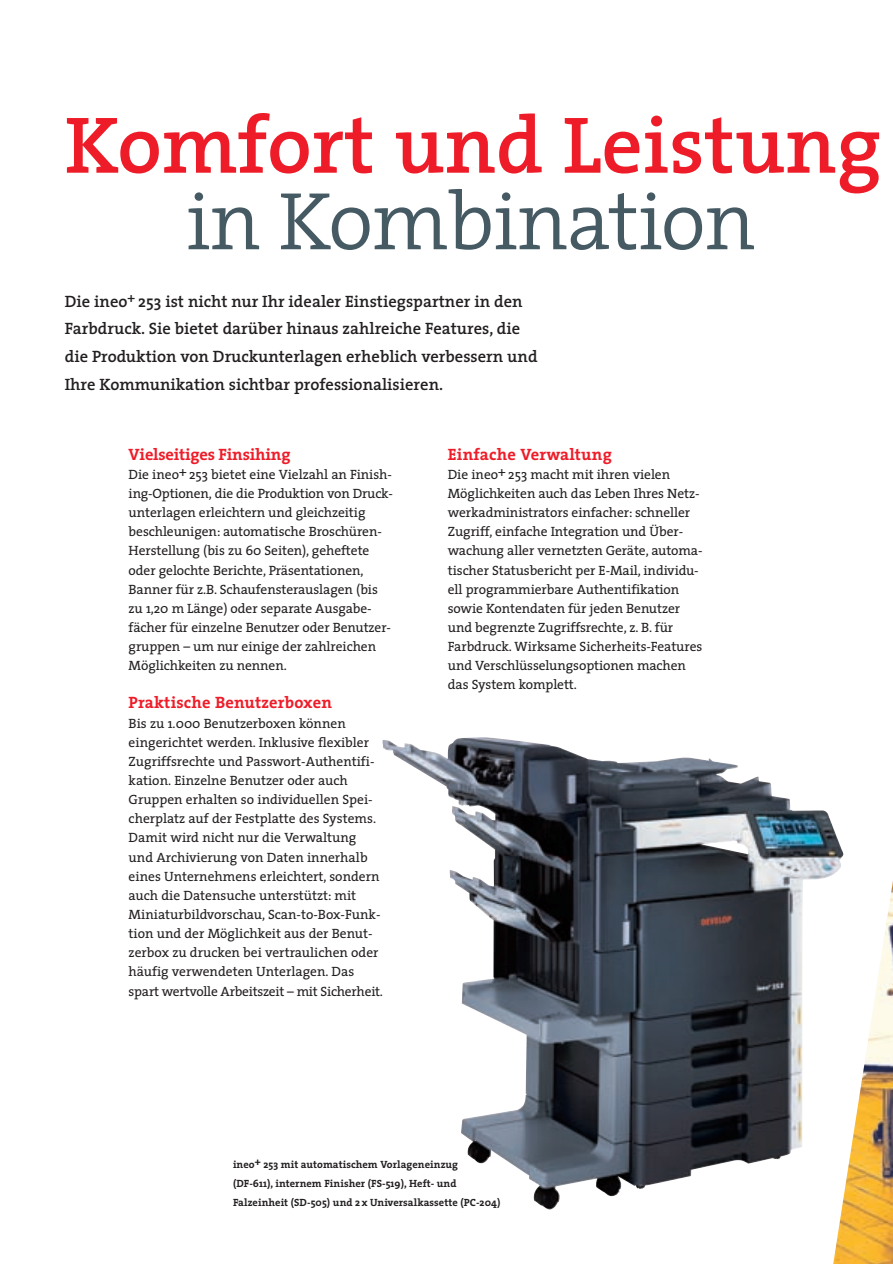
<style>
.page{position:relative;width:893px;height:1264px;background:#fff}
.page>*{position:absolute;margin:0;border:0;box-sizing:border-box;transform-origin:0 0}
.t1{font:300 82.5px "The Serif";letter-spacing:-.015em;color:#465a64}
.t2{font:600 81px "The Serif";color:#ee1c28}
.t3{font:600 16.5px/27.6px "The Serif";color:#231f20}
.t4{font:700 16.5px "The Serif";letter-spacing:.01em;color:#ee1c28}
.t5{font:700 16.5px "The Serif";letter-spacing:-.01em;color:#ee1c28}
.t6{font:13.5px/19.2px "The Serif";letter-spacing:-.005em;color:#231f20}
.t7{font:700 10.5px/19.2px "The Serif";letter-spacing:.005em;color:#231f20}
</style>
<div class="page">
<svg style="left:382px;top:737px;width:510px;height:527px"></svg>
<h2 class="t2" style="left:65px;top:113px;width:818px">Komfort und Leistung</h2>
<h1 class="t1" style="left:186px;top:189px;width:571px">in Kombination</h1>
<p class="t3" style="left:65px;top:289px;width:474px">Die ineo<sup>+</sup> 253 ist nicht nur Ihr idealer Einstiegspartner in den Farbdruck. Sie bietet darüber hinaus zahlreiche Features, die die Produktion von Druckunterlagen erheblich verbessern und Ihre Kommunikation sichtbar professionalisieren.</p>
<p class="t5" style="left:129px;top:448px;width:163px">Vielseitiges Finsihing</p>
<p class="t6" style="left:129px;top:466px;width:266px">Die ineo+ 253 bietet eine Vielzahl an Finish - ing-Optionen, die die Produktion von Druck&shy;unterlagen erleichtern und gleichzeitig beschleunigen: automatische Broschüren-Herstellung (bis zu 60 Seiten), geheftete oder gelochte Berichte, Präsentationen, Banner für z.B. Schaufensterauslagen (bis zu 1,20 m Länge) oder separate Ausgabe - fächer für einzelne Benutzer oder Benutzer - gruppen – um nur einige der zahlreichen Möglichkeiten zu nennen.</p>
<p class="t4" style="left:129px;top:696px;width:205px">Praktische Benutzerboxen</p>
<p class="t6" style="left:129px;top:715px;width:256px">Bis zu 1.000 Benutzerboxen können eingerichtet werden. Inklusive flexibler Zugriffsrechte und Passwort-Authenti fi - kation. Einzelne Benutzer oder auch Gruppen erhalten so individuellen Spei - cherplatz auf der Festplatte des Systems.<br>Damit wird nicht nur die Verwaltung und Archivierung von Daten innerhalb eines Unternehmens erleichtert, sondern auch die Datensuche unterstützt: mit Miniaturbildvorschau, Scan-to-Box-Funk - tion und der Möglichkeit aus der Be nut - zerbox zu drucken bei vertraulichen oder häufig verwendeten Unterlagen. Das spart wertvolle Arbeitszeit – mit Sicher heit.</p>
<p class="t4" style="left:447px;top:448px;width:165px">Einfache Verwaltung</p>
<p class="t6" style="left:447px;top:466px;width:256px">Die ineo+ 253 macht mit ihren vielen<br>Mög lichkeiten auch das Leben Ihres Netz - werkadministrators einfacher: schneller Zugriff, einfache Integration und Über - wachung aller vernetzten Geräte, automa&shy;tischer Statusbericht per E-Mail, individu&shy;ell programmierbare Authentifikation sowie Kontendaten für jeden Benutzer und begrenzte Zugriffsrechte, z. B. für Farbdruck. Wirksame Sicherheits-Features und Verschlüsselungsoptionen machen das System komplett.</p>
<p class="t7" style="left:233px;top:1156px;width:269px">ineo+ 253 mit automatischem Vorlagen einzug (DF-611), internem Finisher (FS-519), Heft- und<br>Falzeinheit (SD-505) und 2 x Universalkassette (PC-204)</p>
</div>
